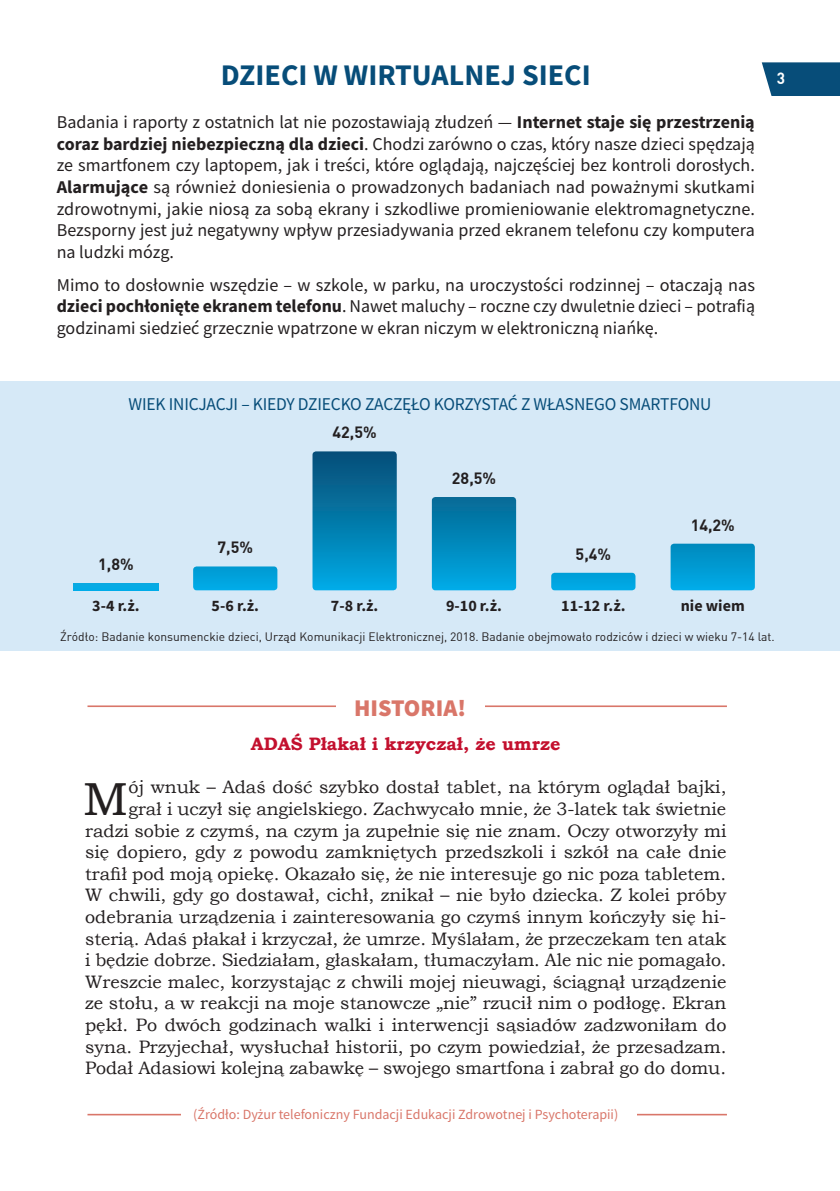
<style>
.page{position:relative;width:840px;height:1191px;background:#fff}
.page>*{position:absolute;margin:0;border:0;box-sizing:border-box;transform-origin:0 0}
.t1{font:46.2px "Bookman Old Style";color:#231f20;scale:1.08 1}
.t2{font:700 30px "Source Sans Pro";color:#074d79}
.t3{font:900 24px "Source Sans Pro";color:#d97669}
.t4{font:18px/21.6px "Bookman Old Style";color:#231f20;text-align:right}
.t5{font:18px/21.6px "Source Sans Pro";color:#231f20;text-align:justify}
.t6{font:18px "Source Sans Pro";letter-spacing:-.01em;color:#074d79}
.t7{font:700 18px "Bookman Old Style";color:#c3102e}
.t8{font:700 16px "Source Sans Pro";color:#231f20}
.t9{font:700 16px "DIN Pl";color:#231f20}
.t10{font:700 16px "DIN Pl";color:#fff;scale:.95 1}
.t11{font:14px "Source Sans Pro";color:#d97669}
.t12{font:12px "DINPL Normal";color:#231f20}
.s1{font-weight:700}
</style>
<div class="page">
<svg style="left:761px;top:62px;width:78px;height:34px;background:#1b5b84"></svg>
<div style="left:0;top:382px;width:839px;height:269px;background:#d6e9f7"></div>
<hr style="left:87px;top:1113px;width:639px;height:2px;background:#d97669">
<div style="left:182px;top:1101px;width:454px;height:24px;background:#fff"></div>
<hr style="left:87px;top:705px;width:639px;height:2px;background:#d97669">
<div style="left:335px;top:689px;width:149px;height:35px;background:#fff"></div>
<svg style="left:74px;top:583px;width:84px;height:7px"></svg>
<svg style="left:193px;top:566px;width:84px;height:24px;background:#05a4dd"></svg>
<svg style="left:312px;top:451px;width:84px;height:139px;background:#067cac"></svg>
<svg style="left:431px;top:497px;width:85px;height:93px;background:#038abd"></svg>
<svg style="left:551px;top:573px;width:84px;height:17px"></svg>
<svg style="left:670px;top:543px;width:84px;height:47px;background:#049cd3"></svg>
<h2 class="t2" style="left:221px;top:55px;width:371px">DZIECI W WIRTUALNEJ SIECI</h2>
<p class="t10" style="left:776px;top:68px;width:10px">3</p>
<p class="t5" style="left:57px;top:111px;width:699px">Badania i raporty z ostatnich lat nie pozostawiają złudzeń — <span class="s1">Internet staje się przestrzenią coraz bardziej niebezpieczną dla dzieci</span>. Chodzi zarówno o czas, który nasze dzieci spędzają ze smartfonem czy laptopem, jak i treści, które oglądają, najczęściej bez kontroli dorosłych.<br><span class="s1">Alarmujące</span> są również doniesienia o prowadzonych badaniach nad poważnymi skutkami zdrowotnymi, jakie niosą za sobą ekrany i szkodliwe promieniowanie elektromagnetyczne.<br>Bezsporny jest już negatywny wpływ przesiadywania przed ekranem telefonu czy komputera na ludzki mózg.</p>
<p class="t5" style="left:57px;top:274px;width:699px">Mimo to dosłownie wszędzie – w szkole, w parku, na uroczystości rodzinnej – otaczają nas <span class="s1">dzieci pochłonięte ekranem telefonu</span>. Nawet maluchy – roczne czy dwuletnie dzieci – potrafią godzinami siedzieć grzecznie wpatrzone w ekran niczym w elektroniczną niańkę.</p>
<p class="t6" style="left:128px;top:393px;width:584px">WIEK INICJACJI – KIEDY DZIECKO ZACZĘŁO KORZYSTAĆ Z WŁASNEGO SMARTFONU</p>
<p class="t9" style="left:332px;top:422px;width:46px">42,5%</p>
<p class="t9" style="left:451px;top:467px;width:46px">28,5%</p>
<p class="t9" style="left:690px;top:515px;width:46px">14,2%</p>
<p class="t9" style="left:217px;top:537px;width:37px">7,5%</p>
<p class="t9" style="left:575px;top:543px;width:37px">5,4%</p>
<p class="t9" style="left:98px;top:554px;width:37px">1,8%</p>
<p class="t8" style="left:92px;top:595px;width:49px">3-4 r.ż.</p>
<p class="t8" style="left:211px;top:595px;width:49px">5-6 r.ż.</p>
<p class="t8" style="left:331px;top:595px;width:49px">7-8 r.ż.</p>
<p class="t8" style="left:446px;top:595px;width:57px">9-10 r.ż.</p>
<p class="t8" style="left:561px;top:595px;width:66px">11-12 r.ż.</p>
<p class="t8" style="left:680px;top:595px;width:65px">nie wiem</p>
<p class="t12" style="left:60px;top:629px;width:715px">Źródło: Badanie konsumenckie dzieci, Urząd Komunikacji Elektronicznej, 2018. Badanie obejmowało rodziców i dzieci w wieku 7-14 lat.</p>
<h3 class="t3" style="left:354px;top:691px;width:113px">HISTORIA!</h3>
<p class="t7" style="left:251px;top:731px;width:311px">ADAŚ Płakał i krzyczał, że umrze</p>
<p class="t4" style="left:85px;top:776px;width:642px">ój wnuk – Adaś dość szybko dostał tablet, na którym oglądał bajki,<br>grał i uczył się angielskiego. Zachwycało mnie, że 3-latek tak świetnie radzi sobie z czymś, na czym ja zupełnie się nie znam. Oczy otworzyły mi się dopiero, gdy z powodu zamkniętych przedszkoli i szkół na całe dnie trafił pod moją opiekę. Okazało się, że nie interesuje go nic poza tabletem.<br>W chwili, gdy go dostawał, cichł, znikał – nie było dziecka. Z kolei próby odebrania urządzenia i zainteresowania go czymś innym kończyły się hi&shy;sterią. Adaś płakał i krzyczał, że umrze. Myślałam, że przeczekam ten atak i będzie dobrze. Siedziałam, głaskałam, tłumaczyłam. Ale nic nie pomagało.<br>Wreszcie malec, korzystając z chwili mojej nieuwagi, ściągnął urządzenie ze stołu, a w reakcji na moje stanowcze „nie” rzucił nim o podłogę. Ekran pękł. Po dwóch godzinach walki i interwencji sąsiadów zadzwoniłam do syna. Przyjechał, wysłuchał historii, po czym powiedział, że przesadzam.<br>Podał Adasiowi kolejną zabawkę – swojego smartfona i zabrał go do domu.</p>
<p class="t11" style="left:193px;top:1105px;width:426px">(Źródło: Dyżur telefoniczny Fundacji Edukacji Zdrowotnej i Psychoterapii)</p>
<h1 class="t1" style="left:83px;top:769px;width:44px">M</h1>
</div>
